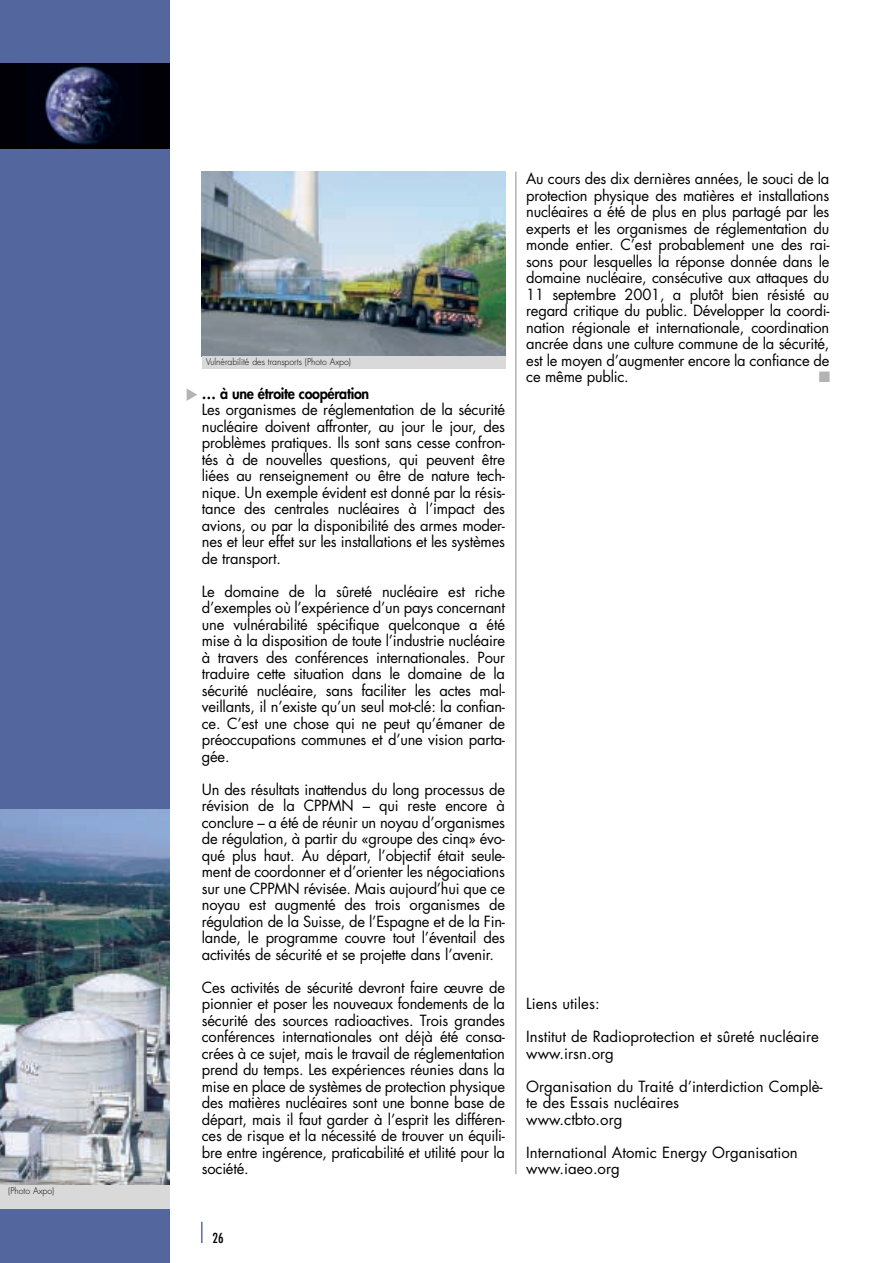
<style>
.page{position:relative;width:893px;height:1263px;background:#fff}
.page>*{position:absolute;margin:0;border:0;box-sizing:border-box;transform-origin:0 0}
.t1{font:15px/16.5px "Futura";letter-spacing:-.015em;color:#000;text-align:justify}
.t2{font:800 15px "Futura";letter-spacing:-.02em;color:#000;scale:.95 1}
.t3{font:15px "Zapf Dingbats";color:#b3b3b3}
.t4{font:condensed 13.5px "Futura";color:#000}
.t5{font:300 9px "Futura";color:#000}
</style>
<div class="page">
<div style="left:0;top:0;width:170px;height:1263px;background:#54669e"></div>
<svg style="left:201px;top:1222px;width:1px;height:21px"></svg>
<img style="left:0;top:64px;width:170px;height:85px">
<hr style="left:515px;top:172px;width:1px;height:1002px;background:#b3b3b3">
<img style="left:0;top:809px;width:170px;height:377px">
<div style="left:0;top:1186px;width:170px;height:23px;background:#d9d9d9"></div>
<img style="left:202px;top:172px;width:303px;height:185px">
<div style="left:202px;top:357px;width:303px;height:12px;background:#d9d9d9"></div>
<p class="t5" style="left:8px;top:1186px;width:48px">(Photo Axpo)</p>
<p class="t5" style="left:206px;top:358px;width:146px">Vulnérabilité des transports (Photo Axpo)</p>
<p class="t2" style="left:202px;top:386px;width:178px">… à une étroite coopération</p>
<p class="t1" style="left:202px;top:402px;width:304px">Les organismes de réglementation de la sécurité nucléaire doivent affronter, au jour le jour, des problèmes pratiques. Ils sont sans cesse confron&shy;tés à de nouvelles questions, qui peuvent être liées au renseignement ou être de nature tech&shy;nique. Un exemple évident est donné par la résis&shy;tance des centrales nucléaires à l’impact des avions, ou par la disponibilité des armes moder&shy;nes et leur effet sur les installations et les systèmes de transport.</p>
<p class="t1" style="left:202px;top:584px;width:304px">Le domaine de la sûreté nucléaire est riche d’exemples où l’expérience d’un pays concernant une vulnérabilité spécifique quelconque a été mise à la disposition de toute l’industrie nucléaire à travers des conférences internationales. Pour traduire cette situation dans le domaine de la sécurité nucléaire, sans faciliter les actes mal&shy;veillants, il n’existe qu’un seul mot-clé: la confian&shy;ce. C’est une chose qui ne peut qu’émaner de préoccupations communes et d’une vision parta&shy;gée.</p>
<p class="t1" style="left:202px;top:782px;width:304px">Un des résultats inattendus du long processus de révision de la CPPMN – qui reste encore à conclure – a été de réunir un noyau d’organismes de régulation, à partir du «groupe des cinq» évo&shy;qué plus haut. Au départ, l’objectif était seule&shy;ment de coordonner et d’orienter les négociations sur une CPPMN révisée. Mais aujourd’hui que ce noyau est augmenté des trois organismes de régulation de la Suisse, de l’Espagne et de la Fin&shy;lande, le programme couvre tout l’éventail des activités de sécurité et se projette dans l’avenir.</p>
<p class="t1" style="left:202px;top:980px;width:304px">Ces activités de sécurité devront faire œuvre de pionnier et poser les nouveaux fondements de la sécurité des sources radioactives. Trois grandes conférences internationales ont déjà été consa&shy;crées à ce sujet, mais le travail de réglementation prend du temps. Les expériences réunies dans la mise en place de systèmes de protection physique des matières nucléaires sont une bonne base de départ, mais il faut garder à l’esprit les différen&shy;ces de risque et la nécessité de trouver un équili&shy;bre entre ingérence, praticabilité et utilité pour la société.</p>
<p class="t1" style="left:526px;top:171px;width:304px">Au cours des dix dernières années, le souci de la protection physique des matières et installations nucléaires a été de plus en plus partagé par les experts et les organismes de réglementation du monde entier. C’est probablement une des rai&shy;sons pour lesquelles la réponse donnée dans le domaine nucléaire, consécutive aux attaques du 11 septembre 2001, a plutôt bien résisté au regard critique du public. Développer la coordi&shy;nation régionale et internationale, coordination ancrée dans une culture commune de la sécurité, est le moyen d’augmenter encore la confiance de ce même public.</p>
<p class="t3" style="left:818px;top:370px;width:13px">■</p>
<p class="t1" style="left:526px;top:996px;width:75px">Liens utiles:</p>
<p class="t1" style="left:526px;top:1029px;width:294px">Institut de Radioprotection et sûreté nucléaire www.irsn.org</p>
<p class="t1" style="left:526px;top:1079px;width:298px;text-align:left">Organisation du Traité d’interdiction Complè&shy;te des Essais nucléaires<br>www.ctbto.org</p>
<p class="t1" style="left:526px;top:1145px;width:273px">International Atomic Energy Organisation www.iaeo.org</p>
<p class="t4" style="left:212px;top:1232px;width:13px">26</p>
</div>
